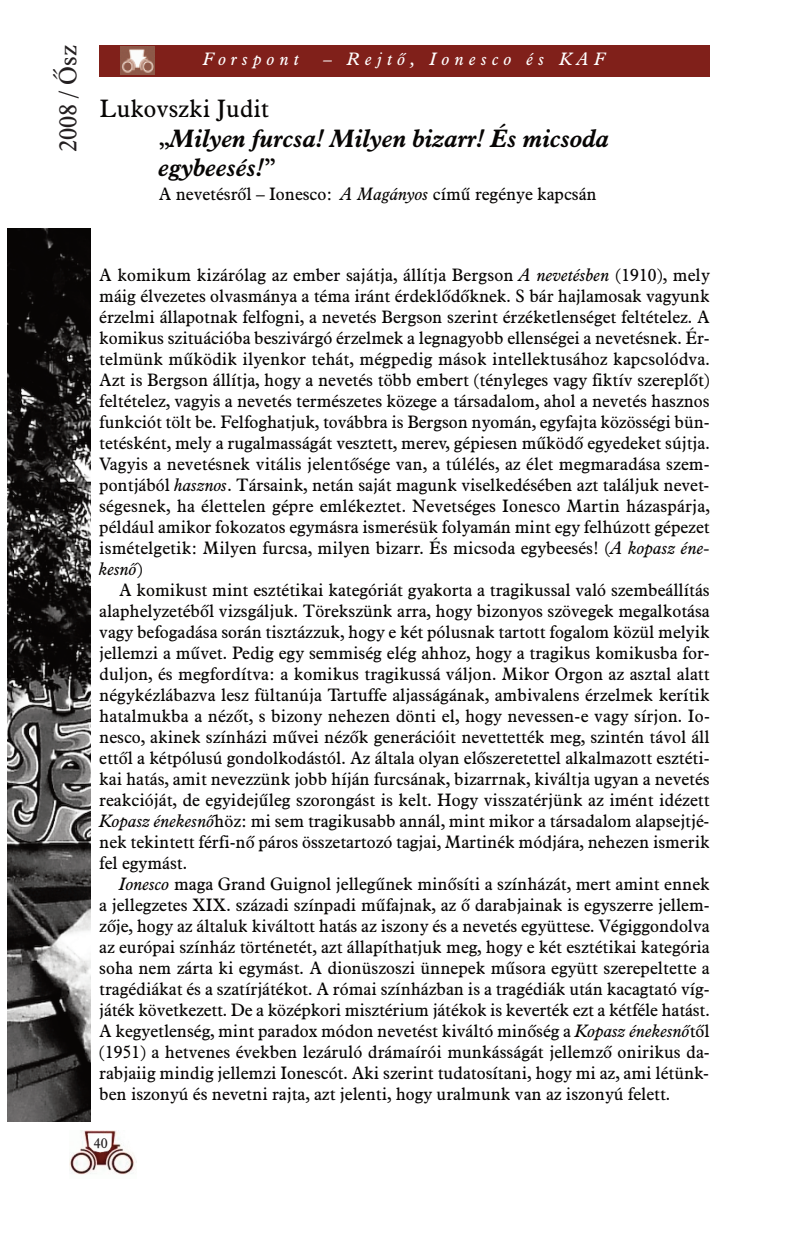
<style>
.page{position:relative;width:809px;height:1260px;background:#fff}
.page>*{position:absolute;margin:0;border:0;box-sizing:border-box;transform-origin:0 0}
.t1{font:italic 24.5px/29.4px "Aldine 721 HU Bold";color:#070504}
.t2{font:24.5px "Aldine 721 HU Normal";color:#070504}
.t3{font:24.5px "Aldine 721 HU Normal";color:#231f20}
.t4{font:17.5px/21px "Aldine 721 HU Normal";color:#070504;text-align:justify}
.t5{font:17.5px "Aldine 721 HU Italic";letter-spacing:.3em;color:#fff}
.t6{font:17.5px "Aldine 721 HU Italic";color:#070504}
.t7{font:14px "Aldine 721 HU Normal";color:#231f20}
.s1{font-family:"Aldine 721 HU Normal";font-style:normal}
.s2{font-family:"Aldine 721 HU Italic"}
.s3{font-family:"Aldine 721 HU Normal"}
</style>
<div class="page">
<img style="left:69px;top:1130px;width:66px;height:45px">
<div style="left:99px;top:45px;width:610px;height:31px;background:#80201a"></div>
<img style="left:120px;top:47px;width:35px;height:27px">
<img style="left:7px;top:228px;width:83px;height:893px">
<h1 class="t3" style="left:54px;top:152px;width:109px;rotate:-90deg">2008 / Ôsz</h1>
<p class="t5" style="left:203px;top:49px;width:98px">Forspont</p>
<p class="t5" style="left:324px;top:49px;width:284px">— Rejtô, Ionesco és KAF</p>
<h1 class="t2" style="left:99px;top:94px;width:171px">Lukovszki Judit</h1>
<h1 class="t1" style="left:159px;top:123px;width:452px"><span class="s1">„</span>Milyen furcsa! Milyen bizarr! És micsoda egybeesés!<span class="s1">”</span></h1>
<p class="t4" style="left:159px;top:184px;width:439px">A nevetésrôl — Ionesco: <span class="s2">A Magányos</span> címû regénye kapcsán</p>
<p class="t4" style="left:99px;top:264px;width:612px">A komikum kizárólag az ember sajátja, állítja Bergson <span class="s2">A nevetésben</span> (1910), mely máig élvezetes olvasmánya a téma iránt érdeklôdôknek. S bár hajlamosak vagyunk érzelmi állapotnak felfogni, a nevetés Bergson szerint érzéketlenséget feltételez. A komikus szituációba beszivárgó érzelmek a legnagyobb ellenségei a nevetésnek. Ér&shy;telmünk mûködik ilyenkor tehát, mégpedig mások intellektusához kapcsolódva.<br>Azt is Bergson állítja, hogy a nevetés több embert (tényleges vagy fiktív szereplôt) feltételez, vagyis a nevetés természetes közege a társadalom, ahol a nevetés hasznos funkciót tölt be. Felfoghatjuk, továbbra is Bergson nyomán, egyfajta közösségi bün&shy;tetésként, mely a rugalmasságát vesztett, merev, gépiesen mûködô egyedeket sújtja.<br>Vagyis a nevetésnek vitális jelentôsége van, a túlélés, az élet megmaradása szem&shy;pontjából <span class="s2">hasznos</span>. Társaink, netán saját magunk viselkedésében azt találjuk nevet&shy;ségesnek, ha élettelen gépre emlékeztet. Nevetséges Ionesco Martin házaspárja, például amikor fokozatos egymásra ismerésük folyamán mint egy felhúzott gépezet ismételgetik: Milyen furcsa, milyen bizarr. És micsoda egybeesés! (<span class="s2">A kopasz éne-</span></p>
<p class="t6" style="left:99px;top:559px;width:45px">kesnô<span class="s3">)</span></p>
<p class="t4" style="left:99px;top:579px;width:612px;text-indent:20px">A komikust mint esztétikai kategóriát gyakorta a tragikussal való szembeállítás alaphelyzetébôl vizsgáljuk. Törekszünk arra, hogy bizonyos szövegek megalkotása vagy befogadása során tisztázzuk, hogy e két pólusnak tartott fogalom közül melyik jellemzi a mûvet. Pedig egy semmiség elég ahhoz, hogy a tragikus komikusba for&shy;duljon, és megfordítva: a komikus tragikussá váljon. Mikor Orgon az asztal alatt négykézlábazva lesz fültanúja Tartuffe aljasságának, ambivalens érzelmek kerítik hatalmukba a nézôt, s bizony nehezen dönti el, hogy nevessen-e vagy sírjon. Io&shy;nesco, akinek színházi mûvei nézôk generációit nevettették meg, szintén távol áll ettôl a kétpólusú gondolkodástól. Az általa olyan elôszeretettel alkalmazott esztéti&shy;kai hatás, amit nevezzünk jobb híján furcsának, bizarrnak, kiváltja ugyan a nevetés reakcióját, de egyidejûleg szorongást is kelt. Hogy visszatérjünk az imént idézett <span class="s2">Kopasz énekesnô</span>höz: mi sem tragikusabb annál, mint mikor a társadalom alapsejtjé&shy;nek tekintett férfi-nô páros összetartozó tagjai, Martinék módjára, nehezen ismerik fel egymást.</p>
<p class="t4" style="left:99px;top:873px;width:612px;text-indent:20px"><span class="s2">Ionesco</span> maga Grand Guignol jellegûnek minôsíti a színházát, mert amint ennek a jellegzetes XIX. századi színpadi mûfajnak, az ô darabjainak is egyszerre jellem&shy;zôje, hogy az általuk kiváltott hatás az iszony és a nevetés együttese. Végiggondolva az európai színház történetét, azt állapíthatjuk meg, hogy e két esztétikai kategória soha nem zárta ki egymást. A dionüszoszi ünnepek mûsora együtt szerepeltette a tragédiákat és a szatírjátékot. A római színházban is a tragédiák után kacagtató víg&shy;játék következett. De a középkori misztérium játékok is keverték ezt a kétféle hatást.<br>A kegyetlenség, mint paradox módon nevetést kiváltó minôség a <span class="s2">Kopasz énekesnô</span>tôl (1951) a hetvenes években lezáruló drámaírói munkásságát jellemzô onirikus da&shy;rabjaiig mindig jellemzi Ionescót. Aki szerint tudatosítani, hogy mi az, ami létünk&shy;ben iszonyú és nevetni rajta, azt jelenti, hogy uralmunk van az iszonyú felett.</p>
<p class="t7" style="left:94px;top:1135px;width:15px">40</p>
</div>
